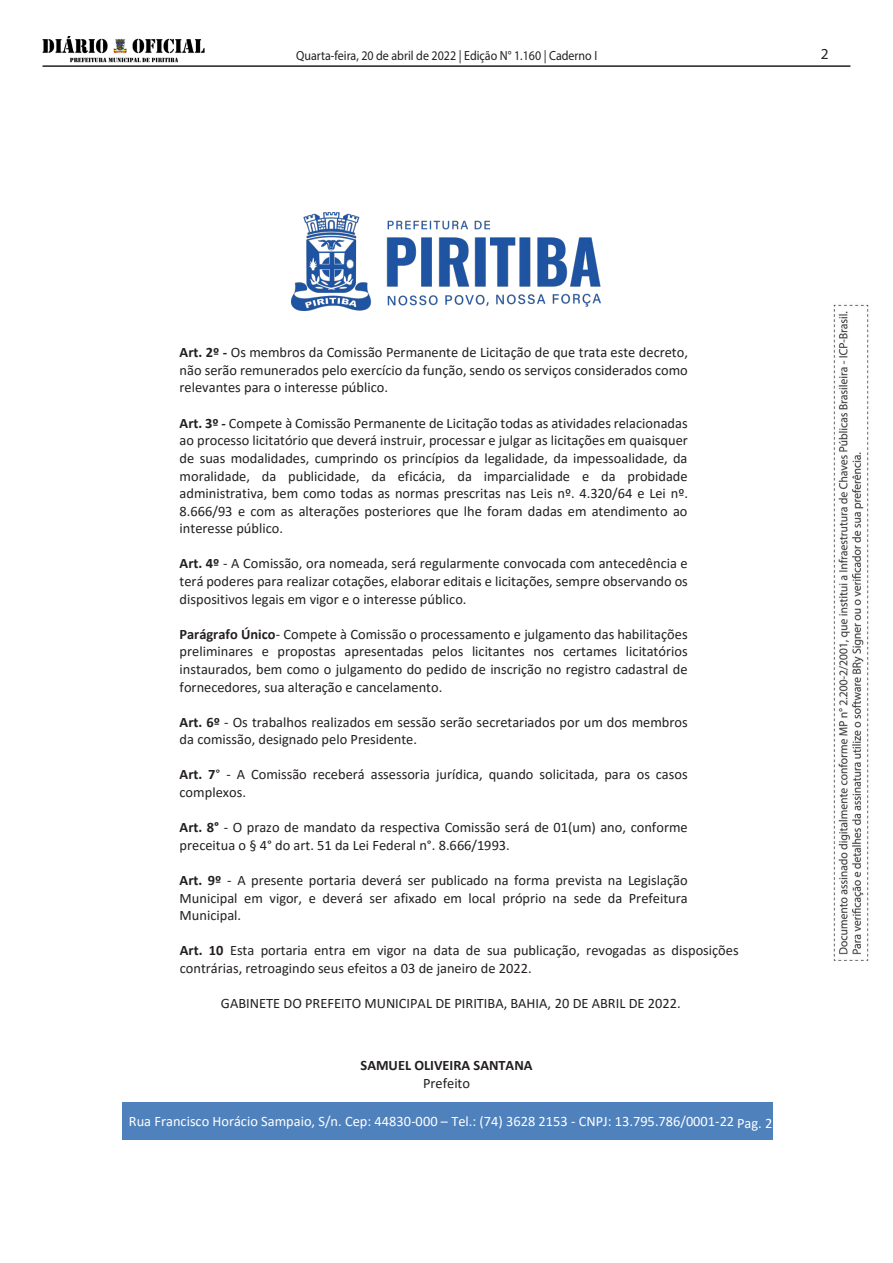
<style>
.page{position:relative;width:893px;height:1263px;background:#fff}
.page>*{position:absolute;margin:0;border:0;box-sizing:border-box;transform-origin:0 0}
.t1{font:15.3px "Myriad Pro";color:#231f20}
.t2{font:14.4px/17.5px "Calibri";color:#231f20;text-align:justify}
.t3{font:14.4px "Calibri";color:#fff}
.t4{font:700 14.4px/17.5px "Calibri";color:#231f20;text-align:center}
.t5{font:13.2px "Myriad Pro";color:#231f20;scale:.91 1}
.s1{font-weight:700}
.s2{font-weight:400}
</style>
<div class="page">
<hr style="left:43px;top:65px;width:807px;height:2px;background:#231f20">
<img style="left:833px;top:304px;width:36px;height:656px">
<img style="left:43px;top:37px;width:162px;height:26px">
<div style="left:122px;top:1102px;width:650px;height:38px;background:#4f81bd"></div>
<img style="left:292px;top:213px;width:309px;height:97px">
<p class="t5" style="left:296px;top:48px;width:332px">Quarta-feira, 20 de abril de 2022 | Edição N° 1.160 | Caderno I</p>
<p class="t1" style="left:821px;top:44px;width:9px">2</p>
<p class="t2" style="left:180px;top:343px;width:510px"><span class="s1">Art. 2º -</span> Os membros da Comissão Permanente de Licitação de que trata este decreto, não serão remunerados pelo exercício da função, sendo os serviços considerados como relevantes para o interesse público.</p>
<p class="t2" style="left:180px;top:414px;width:510px"><span class="s1">Art. 3º -</span> Compete à Comissão Permanente de Licitação todas as atividades relacionadas ao processo licitatório que deverá instruir, processar e julgar as licitações em quaisquer de suas modalidades, cumprindo os princípios da legalidade, da impessoalidade, da moralidade, da publicidade, da eficácia, da imparcialidade e da probidade administrativa, bem como todas as normas prescritas nas Leis nº. 4.320/64 e Lei nº.<br>8.666/93 e com as alterações posteriores que lhe foram dadas em atendimento ao interesse público.</p>
<p class="t2" style="left:180px;top:554px;width:510px"><span class="s1">Art. 4º</span> - A Comissão, ora nomeada, será regularmente convocada com antecedência e terá poderes para realizar cotações, elaborar editais e licitações, sempre observando os dispositivos legais em vigor e o interesse público.</p>
<p class="t2" style="left:180px;top:625px;width:510px"><span class="s1">Parágrafo Único</span>- Compete à Comissão o processamento e julgamento das habilitações preliminares e propostas apresentadas pelos licitantes nos certames licitatórios instaurados, bem como o julgamento do pedido de inscrição no registro cadastral de fornecedores, sua alteração e cancelamento.</p>
<p class="t2" style="left:180px;top:713px;width:510px"><span class="s1">Art. 6º</span> - Os trabalhos realizados em sessão serão secretariados por um dos membros da comissão, designado pelo Presidente.</p>
<p class="t2" style="left:180px;top:765px;width:510px"><span class="s1">Art. 7</span>° - A Comissão receberá assessoria jurídica, quando solicitada, para os casos complexos.</p>
<p class="t2" style="left:180px;top:818px;width:509px"><span class="s1">Art. 8°</span> - O prazo de mandato da respectiva Comissão será de 01(um) ano, conforme preceitua o § 4° do art. 51 da Lei Federal n°. 8.666/1993.</p>
<p class="t2" style="left:180px;top:871px;width:509px"><span class="s1">Art. 9º</span> - A presente portaria deverá ser publicado na forma prevista na Legislação Municipal em vigor, e deverá ser afixado em local próprio na sede da Prefeitura Municipal.</p>
<p class="t2" style="left:180px;top:941px;width:560px"><span class="s1">Art. 10</span> Esta portaria entra em vigor na data de sua publicação, revogadas as disposições contrárias, retroagindo seus efeitos a 03 de janeiro de 2022.</p>
<p class="t2" style="left:221px;top:994px;width:461px">GABINETE DO PREFEITO MUNICIPAL DE PIRITIBA, BAHIA, 20 DE ABRIL DE 2022.</p>
<p class="t4" style="left:360px;top:1056px;width:174px">SAMUEL OLIVEIRA SANTANA<br><span class="s2">Prefeito</span></p>
<p class="t3" style="left:129px;top:1111px;width:645px">Rua Francisco Horácio Sampaio, S/n. Cep: 44830-000 – Tel.: (74) 3628 2153 - CNPJ: 13.795.786/0001-22 Pag. 2</p>
</div>
